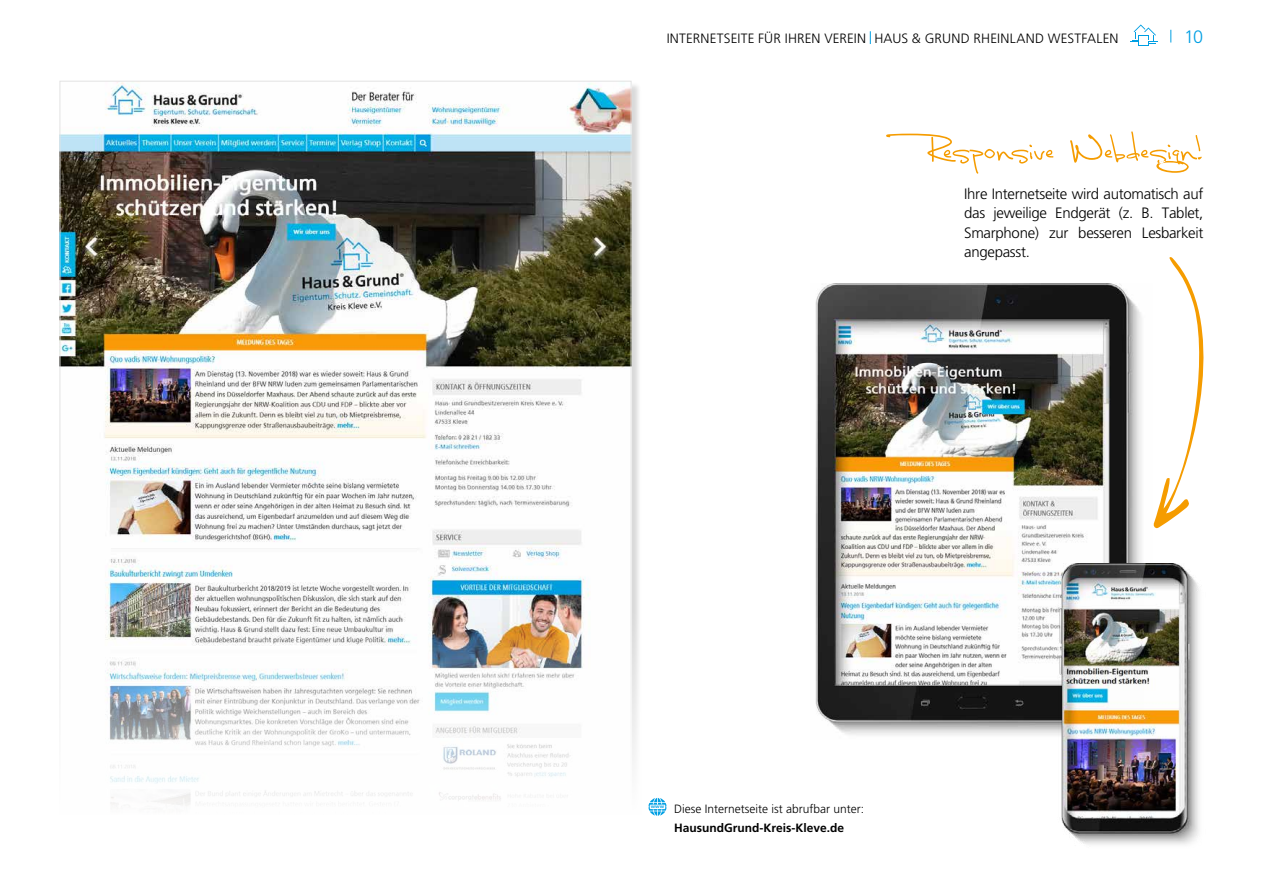
<style>
.page{position:relative;width:1263px;height:893px;background:#fff}
.page>*{position:absolute;margin:0;border:0;box-sizing:border-box;transform-origin:0 0}
.t1{font:300 18px "Frutiger";color:#009fe3}
.t2{font:300 15px/19.5px "Frutiger";letter-spacing:-.02em;color:#000;text-align:justify}
.t3{font:300 13.5px "Frutiger";letter-spacing:.015em;color:#000}
.t4{font:300 12px "Frutiger";color:#000}
.t5{font:700 12px "Frutiger";color:#000}
.t6{font:700 4.95px "Frutiger";color:#009fe3}
</style>
<div class="page">
<svg style="left:870px;top:31px;width:1px;height:13px"></svg>
<svg style="left:1170px;top:30px;width:1px;height:13px"></svg>
<svg style="left:1130px;top:24px;width:28px;height:22px"></svg>
<svg style="left:886px;top:131px;width:316px;height:43px"></svg>
<img style="left:60px;top:81px;width:571px;height:527px">
<svg style="left:1153px;top:257px;width:51px;height:271px"></svg>
<svg style="left:59px;top:608px;width:580px;height:198px"></svg>
<img style="left:815px;top:284px;width:327px;height:451px">
<img style="left:1052px;top:563px;width:147px;height:282px">
<svg style="left:648px;top:798px;width:18px;height:18px"></svg>
<p class="t3" style="left:667px;top:30px;width:453px">INTERNETSEITE FÜR IHREN VEREIN HAUS &amp; GRUND RHEINLAND WESTFALEN</p>
<p class="t1" style="left:1184px;top:26px;width:21px">10</p>
<p class="t2" style="left:964px;top:184px;width:241px">Ihre Internetseite wird automatisch auf das jeweilige Endgerät (z. B. Tablet, Smarphone) zur besseren Lesbarkeit angepasst.</p>
<p class="t6" style="left:651px;top:803px;width:15px">www</p>
<p class="t4" style="left:674px;top:802px;width:192px">Diese Internetseite ist abrufbar unter:</p>
<p class="t5" style="left:674px;top:821px;width:172px">HausundGrund-Kreis-Kleve.de</p>
</div>
